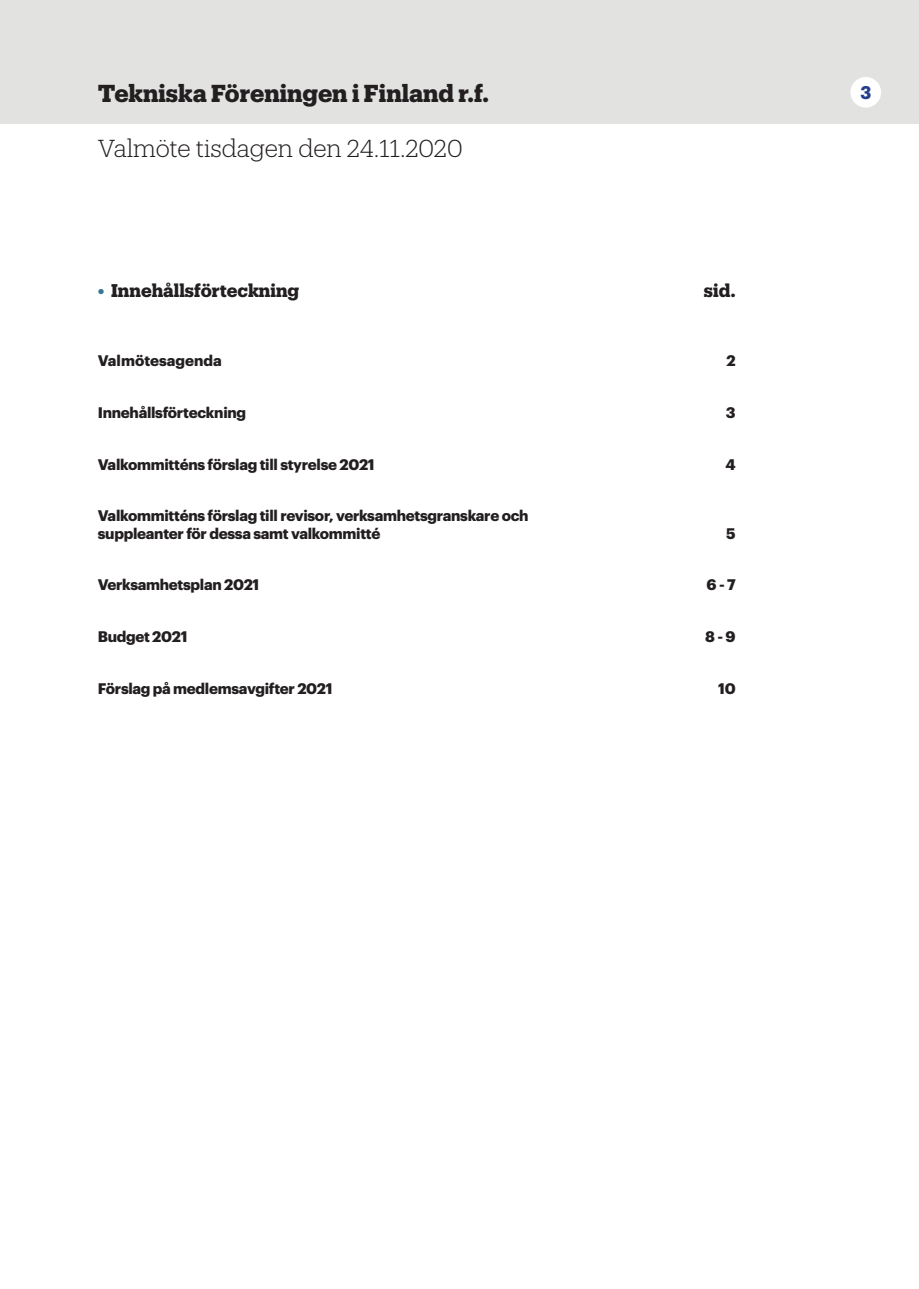
<style>
.page{position:relative;width:919px;height:1289px;background:#fff}
.page>*{position:absolute;margin:0;border:0;box-sizing:border-box;transform-origin:0 0}
.VB-Sidhuvud_01{font:700 24px "Produkt";color:#231f20}
.VB-Sidrubrik{font:300 24px "Produkt";letter-spacing:-.005em;color:#231f20}
.t1{font:700 18px "Produkt";color:#231f20}
.t2{font:700 18px "Produkt";color:#253f8e}
.Innehållsförteckning{font:700 15px "Graphik";letter-spacing:-.02em;color:#231f20}
.Innehållsförteckning-2{font:700 15px "Graphik";color:#231f20}
.s1{color:#377792}
</style>
<div class="page">
<div style="left:0;top:0;width:918px;height:123px;background:#e2e2e1"></div>
<div style="left:850px;top:77px;width:31px;height:31px;background:#fff;border-radius:50%"></div>
<p class="VB-Sidhuvud_01" style="left:98px;top:76px;width:393px">Tekniska Föreningen i Finland r.f.</p>
<p class="t2" style="left:860px;top:79px;width:12px">3</p>
<p class="VB-Sidrubrik" style="left:98px;top:132px;width:366px">Valmöte tisdagen den 24.11.2020</p>
<p class="t1" style="left:98px;top:277px;width:203px"><span class="s1">•</span> Innehållsförteckning</p>
<p class="t1" style="left:703px;top:277px;width:33px">sid.</p>
<p class="Innehållsförteckning-2" style="left:98px;top:349px;width:125px">Valmötesagenda</p>
<p class="Innehållsförteckning" style="left:726px;top:349px;width:11px">2</p>
<p class="Innehållsförteckning" style="left:98px;top:400px;width:150px">Innehållsförteckning</p>
<p class="Innehållsförteckning" style="left:726px;top:400px;width:11px">3</p>
<p class="Innehållsförteckning" style="left:98px;top:452px;width:278px">Valkommitténs förslag till styrelse 2021</p>
<p class="Innehållsförteckning" style="left:725px;top:452px;width:12px">4</p>
<p class="Innehållsförteckning" style="left:98px;top:504px;width:432px">Valkommitténs förslag till revisor, verksamhetsgranskare och</p>
<p class="Innehållsförteckning" style="left:98px;top:521px;width:284px">suppleanter för dessa samt valkommitté</p>
<p class="Innehållsförteckning" style="left:726px;top:521px;width:11px">5</p>
<p class="Innehållsförteckning" style="left:98px;top:573px;width:163px">Verksamhetsplan 2021</p>
<p class="Innehållsförteckning" style="left:706px;top:573px;width:31px">6 - 7</p>
<p class="Innehållsförteckning" style="left:98px;top:625px;width:91px">Budget 2021</p>
<p class="Innehållsförteckning" style="left:705px;top:625px;width:32px">8 - 9</p>
<p class="Innehållsförteckning" style="left:98px;top:676px;width:236px">Förslag på medlemsavgifter 2021</p>
<p class="Innehållsförteckning" style="left:718px;top:676px;width:19px">10</p>
</div>
